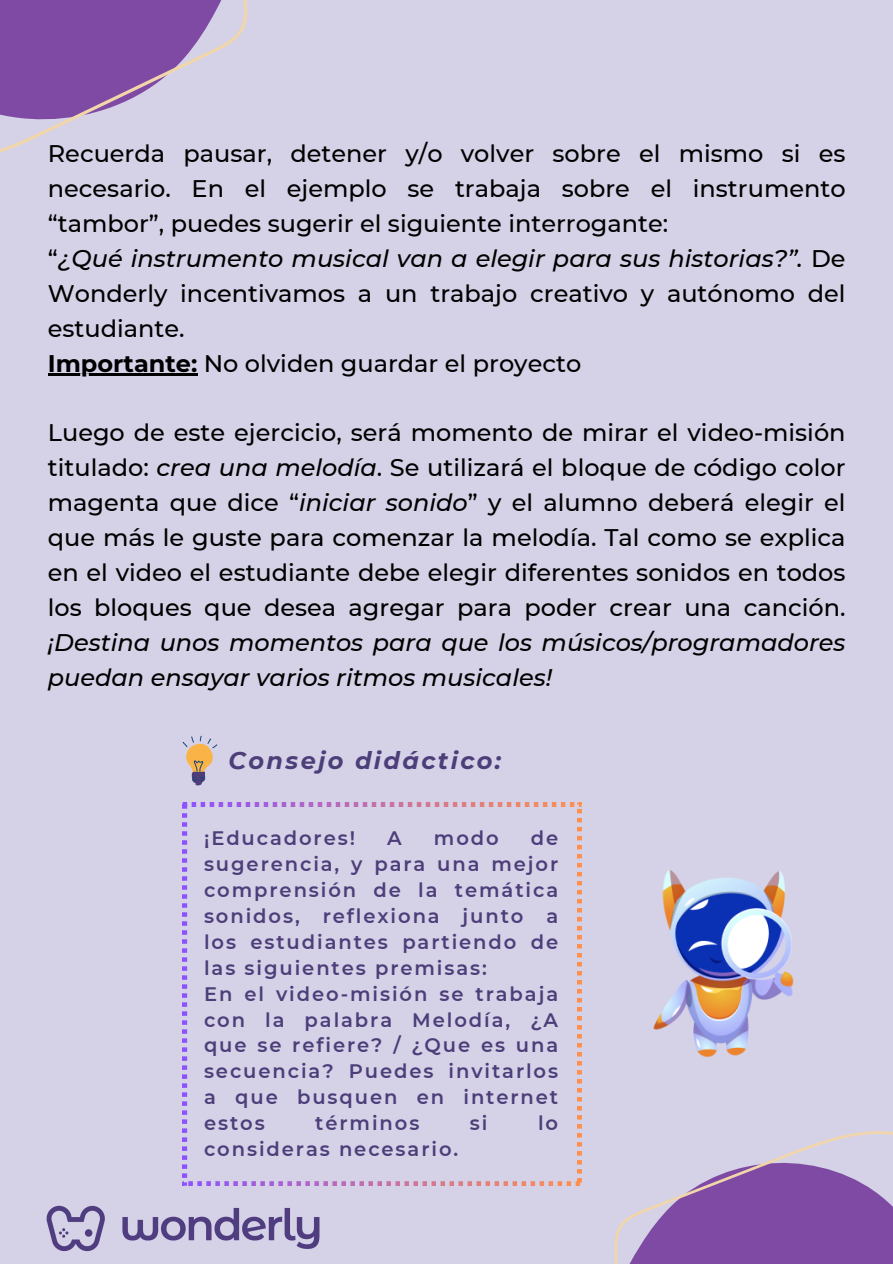
<style>
.page{position:relative;width:893px;height:1264px;background:#fff}
.page>*{position:absolute;margin:0;border:0;box-sizing:border-box;transform-origin:0 0}
.t1{font:500 24px/34.8px "Montserrat";color:#000}
.t2{font:italic 500 24px/34.8px "Montserrat";color:#000}
.t3{font:italic 700 24px "Montserrat";letter-spacing:.1em;color:#4d3e7a}
.t4{font:600 19.5px/25.8px "Montserrat";letter-spacing:.1em;color:#4d3e7a;text-align:justify}
.s1{font-style:italic}
.s2{font-weight:700}
</style>
<div class="page">
<div style="left:0;top:0;width:892px;height:1263px;background:#d5d2e7"></div>
<svg style="left:566px;top:1088px;width:326px;height:175px"></svg>
<svg style="left:0;top:0;width:248px;height:153px"></svg>
<img style="left:46px;top:1047px;width:318px;height:205px">
<hr style="left:48px;top:374px;width:149px;height:2px;background:#000">
<img style="left:653px;top:870px;width:141px;height:188px">
<svg style="left:183px;top:735px;width:34px;height:50px"></svg>
<svg style="left:183px;top:802px;width:398px;height:383px"></svg>
<h1 class="t1" style="left:48px;top:136px;width:799px">Recuerda pausar, detener y/o volver sobre el mismo si es necesario. En el ejemplo se trabaja sobre el instrumento “tambor”, puedes sugerir el siguiente interrogante:<br>“<span class="s1">¿Qué instrumento musical van a elegir para sus historias?”.</span> De Wonderly incentivamos a un trabajo creativo y autónomo del estudiante.</h1>
<h1 class="t1" style="left:48px;top:345px;width:535px"><span class="s2">Importante:</span> No olviden guardar el proyecto</h1>
<h1 class="t1" style="left:48px;top:415px;width:799px;text-align:justify">Luego de este ejercicio, será momento de mirar el video-misión titulado: <span class="s1">crea una melodía</span>. Se utilizará el bloque de código color magenta que dice “<span class="s1">iniciar sonido</span>” y el alumno deberá elegir el que más le guste para comenzar la melodía. Tal como se explica en el video el estudiante debe elegir diferentes sonidos en todos los bloques que desea agregar para poder crear una canción.</h1>
<p class="t2" style="left:48px;top:624px;width:799px">¡Destina unos momentos para que los músicos/programadores puedan ensayar varios ritmos musicales!</p>
<p class="t3" style="left:228px;top:746px;width:274px">Consejo didáctico:</p>
<p class="t4" style="left:204px;top:825px;width:355px;text-indent:327px">de sugerencia, y para una mejor comprensión de la temática sonidos, reflexiona junto a los estudiantes partiendo de las siguientes premisas:</p>
<p class="t4" style="left:204px;top:980px;width:355px">En el video-misión se trabaja con la palabra Melodía, ¿A que se refiere? / ¿Que es una secuencia? Puedes invitarlos a que busquen en internet estos</p>
<p class="t4" style="left:204px;top:825px;width:153px">¡Educadores!</p>
<p class="t4" style="left:387px;top:825px;width:16px">A</p>
<p class="t4" style="left:434px;top:825px;width:66px">modo</p>
<p class="t4" style="left:315px;top:1110px;width:106px">términos</p>
<p class="t4" style="left:470px;top:1110px;width:19px">si</p>
<p class="t4" style="left:538px;top:1110px;width:22px">lo</p>
<p class="t4" style="left:204px;top:1135px;width:256px">consideras necesario.</p>
</div>
